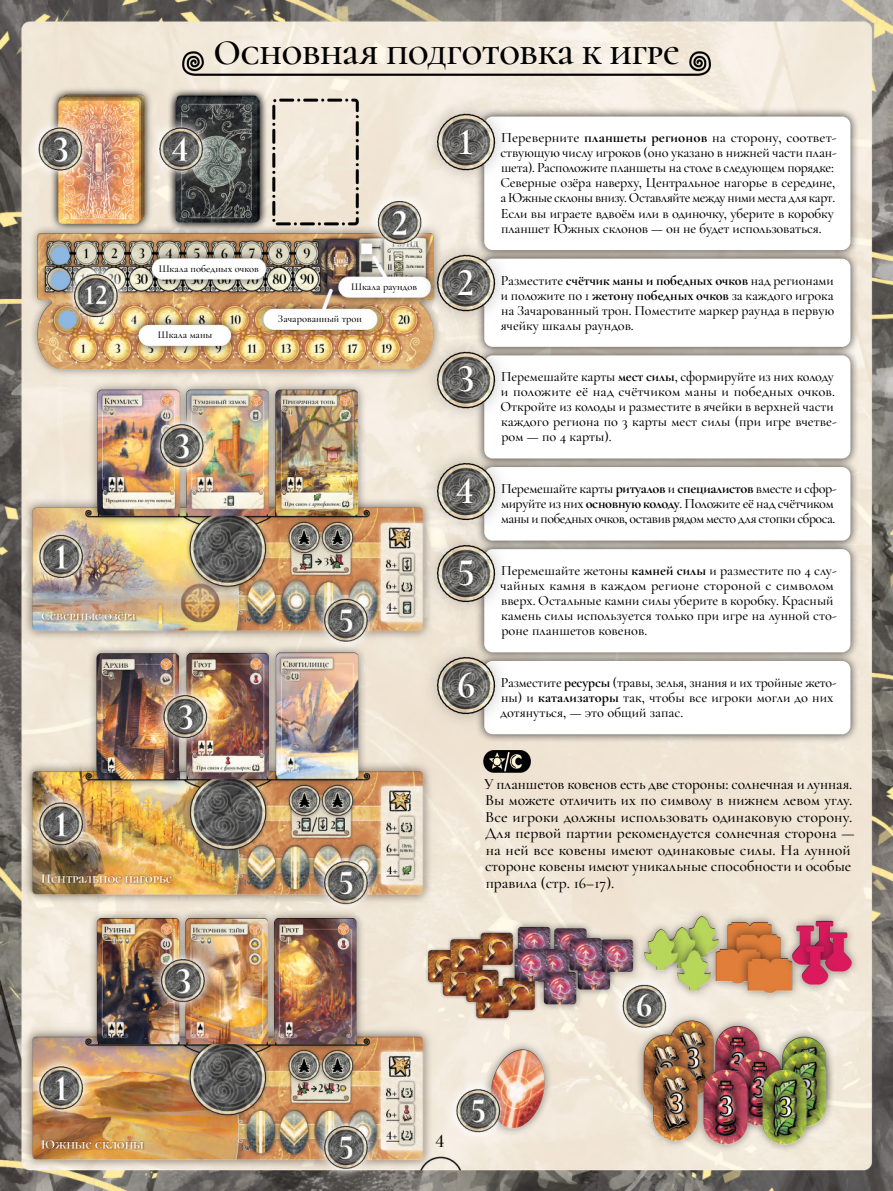
<style>
.page{position:relative;width:893px;height:1191px;background:#fff}
.page>*{position:absolute;margin:0;border:0;box-sizing:border-box;transform-origin:0 0}
.t1{font:600 39px "Cormorant Infant";color:#fff}
.t2{font:600 36px "Cormorant Di";letter-spacing:-.01em;color:#000}
.t3{font:500 19.5px "Cormorant Garamond";color:#000}
.t4{font:500 15.75px/16.5px "Cormorant Garamond";color:#000}
.t5{font:500 14.25px/15px "Cormorant Garamond";letter-spacing:-.01em;color:#000}
.t6{font:500 10.5px "Cormorant Garamond";color:#000}
.s1{font-weight:700}
</style>
<div class="page">
<img style="left:0;top:0;width:893px;height:1191px">
<img style="left:183px;top:52px;width:527px;height:24px">
<div style="left:475px;top:107px;width:385px;height:152px;background:#000;opacity:.7"></div>
<div style="left:484px;top:117px;width:366px;height:133px;background:#fff;border-radius:9px"></div>
<img style="left:422px;top:98px;width:88px;height:88px">
<div style="left:475px;top:249px;width:385px;height:107px;background:#000;opacity:.7"></div>
<div style="left:484px;top:259px;width:366px;height:88px;background:#fff;border-radius:9px"></div>
<img style="left:422px;top:239px;width:88px;height:88px">
<div style="left:475px;top:346px;width:385px;height:121px;background:#000;opacity:.7"></div>
<div style="left:484px;top:355px;width:366px;height:103px;background:#fff;border-radius:9px"></div>
<img style="left:422px;top:336px;width:88px;height:87px">
<div style="left:475px;top:457px;width:385px;height:93px;background:#000;opacity:.7"></div>
<div style="left:484px;top:467px;width:366px;height:73px;background:#fff;border-radius:9px"></div>
<img style="left:422px;top:447px;width:88px;height:83px">
<div style="left:475px;top:540px;width:385px;height:122px;background:#000;opacity:.7"></div>
<div style="left:484px;top:549px;width:366px;height:103px;background:#fff;border-radius:9px"></div>
<img style="left:422px;top:530px;width:88px;height:87px">
<div style="left:475px;top:651px;width:385px;height:92px;background:#000;opacity:.7"></div>
<div style="left:484px;top:661px;width:366px;height:73px;background:#fff;border-radius:9px"></div>
<img style="left:422px;top:641px;width:88px;height:88px">
<img style="left:484px;top:750px;width:47px;height:22px">
<h2 class="t2" style="left:214px;top:30px;width:467px">Основная подготовка к игре</h2>
<p class="t6" style="left:159px;top:262px;width:102px">Шкала победных очков</p>
<p class="t6" style="left:158px;top:328px;width:56px">Шкала маны</p>
<p class="t6" style="left:351px;top:280px;width:68px">Шкала раундов</p>
<p class="t6" style="left:278px;top:312px;width:86px">Зачарованный трон</p>
<h1 class="t1" style="left:458px;top:117px;width:17px">1</h1>
<p class="t5" style="left:500px;top:130px;width:338px">Переверните <span class="s1">планшеты регионов</span> на сторону, соответ&shy;ствующую числу игроков (оно указано в нижней части план&shy;шета). Расположите планшеты на столе в следующем порядке:<br>Северные озёра наверху, Центральное нагорье в середине, а Южные склоны внизу. Оставляйте между ними места для карт.<br>Если вы играете вдвоём или в одиночку, уберите в коробку планшет Южных склонов — он не будет использоваться.</p>
<h1 class="t1" style="left:457px;top:258px;width:19px">2</h1>
<p class="t5" style="left:501px;top:272px;width:335px;text-align:justify">Разместите <span class="s1">счётчик маны и победных очков</span> над регионами и положите по 1 <span class="s1">жетону победных очков</span> за каждого игрока на Зачарованный трон. Поместите маркер раунда в первую ячейку шкалы раундов.</p>
<h1 class="t1" style="left:457px;top:355px;width:18px">3</h1>
<p class="t5" style="left:500px;top:369px;width:338px">Перемешайте карты <span class="s1">мест силы</span>, сформируйте из них колоду и положите её над счётчиком маны и победных очков.<br>Откройте из колоды и разместите в ячейки в верхней части каждого региона по 3 карты мест силы (при игре вчетве&shy;ром — по 4 карты).</p>
<h1 class="t1" style="left:456px;top:466px;width:20px">4</h1>
<p class="t5" style="left:501px;top:481px;width:337px">Перемешайте карты <span class="s1">ритуалов</span> и <span class="s1">специалистов</span> вместе и сфор&shy;мируйте из них <span class="s1">основную колоду</span>. Положите её над счётчиком маны и победных очков, оставив рядом место для стопки сброса.</p>
<h1 class="t1" style="left:457px;top:548px;width:19px">5</h1>
<p class="t5" style="left:500px;top:563px;width:338px">Перемешайте жетоны <span class="s1">камней силы</span> и разместите по 4 слу&shy;чайных камня в каждом регионе стороной с символом вверх. Остальные камни силы уберите в коробку. Красный камень силы используется только при игре на лунной сто&shy;роне планшетов ковенов.</p>
<h1 class="t1" style="left:456px;top:660px;width:21px">6</h1>
<p class="t5" style="left:501px;top:674px;width:337px">Разместите <span class="s1">ресурсы</span> (травы, зелья, знания и их тройные жето&shy;ны) и <span class="s1">катализаторы</span> так, чтобы все игроки могли до них дотянуться, — это общий запас.</p>
<p class="t4" style="left:484px;top:775px;width:372px">У планшетов ковенов есть две стороны: солнечная и лунная.<br>Вы можете отличить их по символу в нижнем левом углу.<br>Все игроки должны использовать одинаковую сторону.<br>Для первой партии рекомендуется солнечная сторона — на ней все ковены имеют одинаковые силы. На лунной стороне ковены имеют уникальные способности и особые правила (стр. 16–17).</p>
<h3 class="t3" style="left:435px;top:1129px;width:11px">4</h3>
</div>
